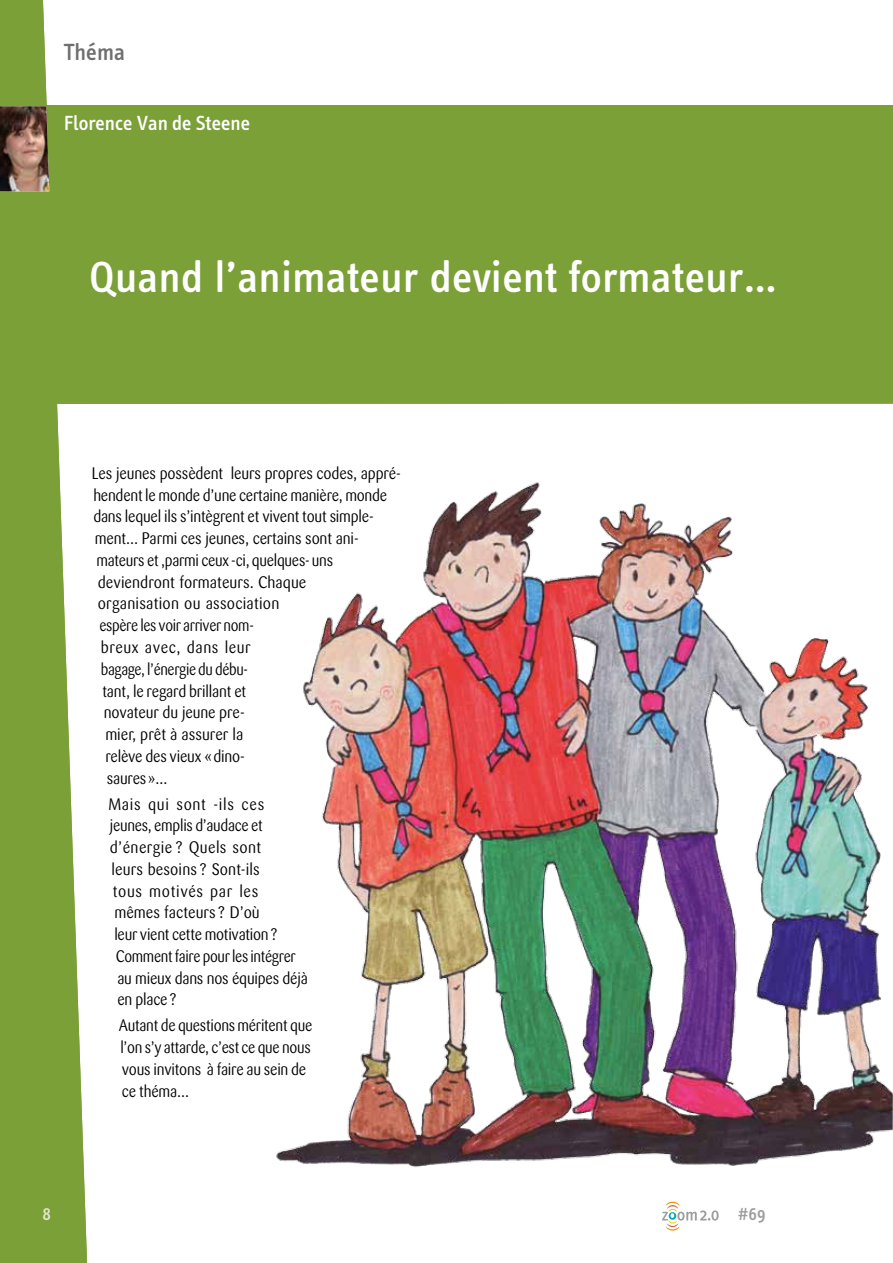
<style>
.page{position:relative;width:893px;height:1263px;background:#fff}
.page>*{position:absolute;margin:0;border:0;box-sizing:border-box;transform-origin:0 0}
.t1{font:500 45px "Info Text";color:#fff}
.t2{font:500 24px "Info Text";color:#706f6f}
.t3{font:500 21px "Info Text";color:#fff}
.t4{font:500 18px "Info Text";color:#9d9d9c}
.t5{font:500 18px "Info Text";color:#e1e6ce}
.t6{font:16.5px "Sari";letter-spacing:-.015em;color:#000;scale:.88 1}
.t7{font:16.5px/21.8px "Sari";letter-spacing:-.015em;color:#000;scale:.87 1}
.t8{font:16.5px "Sari";letter-spacing:-.015em;color:#000;scale:.89 1}
.t9{font:16.5px "Sari";letter-spacing:-.015em;color:#000;scale:.85 1}
.t10{font:16.5px "Sari";letter-spacing:-.015em;color:#000;scale:.9 1}
.t11{font:16.5px "Sari";letter-spacing:.015em;color:#000;scale:.9 1}
.t12{font:16.5px "Sari";letter-spacing:.005em;color:#000;scale:.9 1}
.t13{font:16.5px "Sari";letter-spacing:.025em;color:#000;scale:.9 1}
.t14{font:16.5px "Sari";letter-spacing:.03em;color:#000;scale:.9 1}
.t15{font:16.5px "Sari";letter-spacing:.045em;color:#000;scale:.9 1}
.t16{font:16.5px "Sari";letter-spacing:.04em;color:#000;scale:.9 1}
</style>
<div class="page">
<svg style="left:666px;top:1221px;width:14px;height:10px"></svg>
<div style="left:0;top:106px;width:893px;height:298px;background:#7ba038"></div>
<svg style="left:0;top:0;width:87px;height:1263px;fill:#7ba038"></svg>
<img style="left:276px;top:482px;width:617px;height:739px">
<hr style="left:0;top:105px;width:893px;height:1px;background:#7ba038">
<img style="left:0;top:106px;width:49px;height:85px">
<h2 class="t2" style="left:64px;top:38px;width:63px">Théma</h2>
<p class="t3" style="left:64px;top:111px;width:188px">Florence Van de Steene</p>
<h1 class="t1" style="left:89px;top:252px;width:689px">Quand l’animateur devient formateur…</h1>
<p class="t8" style="left:92px;top:464px;width:349px">Les jeunes possèdent leurs propres codes, appré-</p>
<p class="t6" style="left:93px;top:485px;width:336px">hendent le monde d’une certaine manière, monde</p>
<p class="t6" style="left:93px;top:507px;width:320px">dans lequel ils s’intègrent et vivent tout simple-</p>
<p class="t8" style="left:95px;top:529px;width:298px">ment… Parmi ces jeunes, certains sont ani-</p>
<p class="t7" style="left:96px;top:549px;width:274px">mateurs et ,parmi ceux -ci, quelques- uns</p>
<p class="t10" style="left:98px;top:572px;width:233px">deviendront formateurs. Chaque</p>
<p class="t11" style="left:98px;top:594px;width:203px">organisation ou association</p>
<p class="t9" style="left:99px;top:616px;width:183px">espère les voir arriver nom-</p>
<p class="t14" style="left:101px;top:638px;width:168px">breux avec, dans leur</p>
<p class="t9" style="left:101px;top:659px;width:174px">bagage, l’énergie du débu-</p>
<p class="t6" style="left:102px;top:681px;width:165px">tant, le regard brillant et</p>
<p class="t8" style="left:104px;top:703px;width:160px">novateur du jeune pre-</p>
<p class="t10" style="left:105px;top:725px;width:155px">mier, prêt à assurer la</p>
<p class="t6" style="left:105px;top:746px;width:160px">relève des vieux «dino-</p>
<p class="t6" style="left:107px;top:768px;width:70px">saures»…</p>
<p class="t15" style="left:108px;top:794px;width:175px">Mais qui sont -ils ces</p>
<p class="t7" style="left:110px;top:815px;width:177px">jeunes, emplis d’audace et</p>
<p class="t13" style="left:110px;top:838px;width:170px">d’énergie ? Quels sont</p>
<p class="t12" style="left:111px;top:859px;width:167px">leurs besoins ? Sont-ils</p>
<p class="t16" style="left:113px;top:881px;width:163px">tous motivés par les</p>
<p class="t10" style="left:114px;top:903px;width:163px">mêmes facteurs? D’où</p>
<p class="t6" style="left:114px;top:925px;width:187px">leur vient cette motivation?</p>
<p class="t9" style="left:116px;top:946px;width:213px">Comment faire pour les intégrer</p>
<p class="t6" style="left:117px;top:968px;width:218px">au mieux dans nos équipes déjà</p>
<p class="t6" style="left:117px;top:990px;width:69px">en place?</p>
<p class="t7" style="left:119px;top:1015px;width:224px">Autant de questions méritent que l’on s’y attarde, c’est ce que nous vous invitons à faire au sein de ce théma…</p>
<p class="t5" style="left:43px;top:1204px;width:10px">8</p>
<p class="t4" style="left:738px;top:1204px;width:29px">#69</p>
</div>
